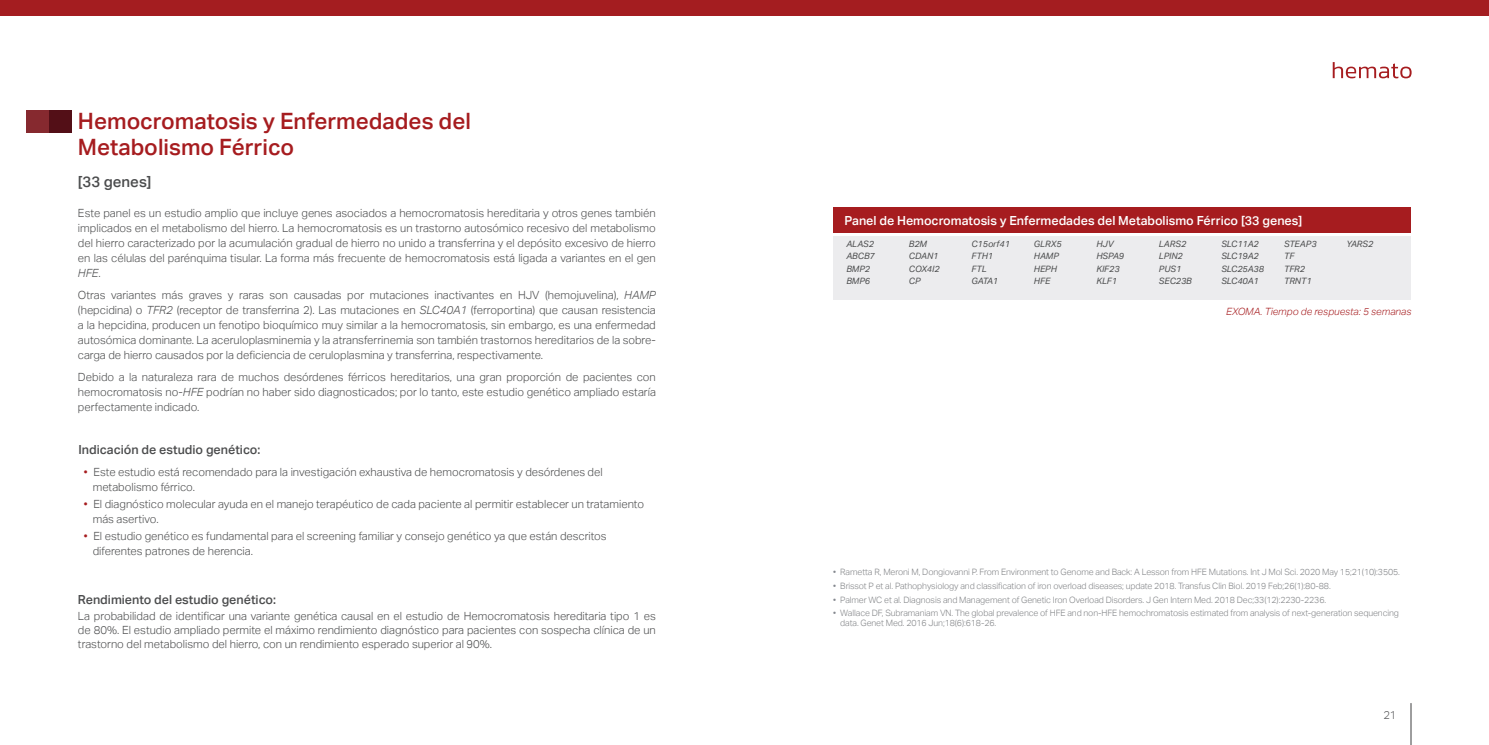
<style>
.page{position:relative;width:1489px;height:745px;background:#fff}
.page>*{position:absolute;margin:0;border:0;box-sizing:border-box;transform-origin:0 0}
.t1{font:500 22.5px/26.2px "Aktiv Grotesk";color:#a61c1f}
.t2{font:500 15px "Aktiv Grotesk";color:#4b4c4d}
.t3{font:500 12.5px "Aktiv Grotesk";color:#fff}
.t4{font:500 12.5px "Aktiv Grotesk";color:#4b4c4d}
.t5{font:300 11.25px/15px "Aktiv Grotesk";color:#4b4c4d;text-align:justify}
.t6{font:300 11.25px "Aktiv Grotesk";color:#57585a}
.t7{font:italic 300 10px "Aktiv Grotesk";color:#a61c1f}
.t8{font:300 8.75px/10px "Aktiv Grotesk";letter-spacing:-.01em;color:#818386}
.Genes{font:italic 8.75px "Aktiv Grotesk";color:#4b4c4d}
.s1{font-style:italic}
.s2{color:#a61c1f}
.s3{color:#84888e}
</style>
<div class="page">
<hr style="left:1410px;top:703px;width:1px;height:41px;background:#3e3e3f">
<svg style="left:1332px;top:62px;width:79px;height:16px"></svg>
<div style="left:833px;top:236px;width:577px;height:63px;background:#ececee"></div>
<div style="left:833px;top:207px;width:577px;height:26px;background:#a61c1f"></div>
<div style="left:0;top:0;width:1488px;height:16px;background:#a41d20"></div>
<div style="left:27px;top:110px;width:22px;height:23px;background:#86292f"></div>
<div style="left:49px;top:110px;width:23px;height:23px;background:#530f17"></div>
<p class="t1" style="left:78px;top:108px;width:394px">Hemocromatosis y Enfermedades del<br>Metabolismo Férrico</p>
<p class="t2" style="left:78px;top:172px;width:75px">[33 genes]</p>
<p class="t5" style="left:78px;top:205px;width:579px">Este panel es un estudio amplio que incluye genes asociados a hemocromatosis hereditaria y otros genes también implicados en el metabolismo del hierro. La hemocromatosis es un trastorno autosómico recesivo del metabolismo del hierro caracterizado por la acumulación gradual de hierro no unido a transferrina y el depósito excesivo de hierro en las células del parénquima tisular. La forma más frecuente de hemocromatosis está ligada a variantes en el gen <span class="s1">HFE</span>.</p>
<p class="t5" style="left:78px;top:287px;width:579px">Otras variantes más graves y raras son causadas por mutaciones inactivantes en HJV (hemojuvelina), <span class="s1">HAMP </span>(hepcidina) o <span class="s1">TFR2</span> (receptor de transferrina 2). Las mutaciones en <span class="s1">SLC40A1</span> (ferroportina) que causan resistencia a la hepcidina, producen un fenotipo bioquímico muy similar a la hemocromatosis, sin embargo, es una enfermedad autosómica dominante. La aceruloplasminemia y la atransferrinemia son también trastornos hereditarios de la sobre&shy;carga de hierro causados por la deficiencia de ceruloplasmina y transferrina, respectivamente.</p>
<p class="t5" style="left:78px;top:369px;width:579px">Debido a la naturaleza rara de muchos desórdenes férricos hereditarios, una gran proporción de pacientes con hemocromatosis no-<span class="s1">HFE</span> podrían no haber sido diagnosticados; por lo tanto, este estudio genético ampliado estaría perfectamente indicado.</p>
<p class="t4" style="left:79px;top:442px;width:183px">Indicación de estudio genético:</p>
<p class="t5" style="left:93px;top:464px;width:511px;text-indent:-9px"><span class="s2">•</span> Este estudio está recomendado para la investigación exhaustiva de hemocromatosis y desórdenes del metabolismo férrico.</p>
<p class="t5" style="left:93px;top:496px;width:553px;text-indent:-9px"><span class="s2">•</span> El diagnóstico molecular ayuda en el manejo terapéutico de cada paciente al permitir establecer un tratamiento más asertivo.</p>
<p class="t5" style="left:93px;top:528px;width:515px;text-indent:-9px"><span class="s2">•</span> El estudio genético es fundamental para el screening familiar y consejo genético ya que están descritos diferentes patrones de herencia.</p>
<p class="t4" style="left:78px;top:592px;width:199px">Rendimiento del estudio genético:</p>
<p class="t5" style="left:78px;top:609px;width:579px;line-height:13.8px">La probabilidad de identificar una variante genética causal en el estudio de Hemocromatosis hereditaria tipo 1 es de 80%. El estudio ampliado permite el máximo rendimiento diagnóstico para pacientes con sospecha clínica de un trastorno del metabolismo del hierro, con un rendimiento esperado superior al 90%.</p>
<p class="t3" style="left:844px;top:213px;width:459px">Panel de Hemocromatosis y Enfermedades del Metabolismo Férrico [33 genes]</p>
<p class="Genes" style="left:846px;top:238px;width:29px">ALAS2</p>
<p class="Genes" style="left:846px;top:251px;width:30px">ABCB7</p>
<p class="Genes" style="left:846px;top:263px;width:25px">BMP2</p>
<p class="Genes" style="left:846px;top:276px;width:25px">BMP6</p>
<p class="Genes" style="left:1158px;top:238px;width:29px">LARS2</p>
<p class="Genes" style="left:1158px;top:251px;width:25px">LPIN2</p>
<p class="Genes" style="left:1158px;top:263px;width:24px">PUS1</p>
<p class="Genes" style="left:1158px;top:276px;width:34px">SEC23B</p>
<p class="Genes" style="left:1221px;top:238px;width:39px">SLC11A2</p>
<p class="Genes" style="left:1221px;top:251px;width:39px">SLC19A2</p>
<p class="Genes" style="left:1221px;top:263px;width:44px">SLC25A38</p>
<p class="Genes" style="left:1221px;top:276px;width:39px">SLC40A1</p>
<p class="Genes" style="left:1283px;top:238px;width:34px">STEAP3</p>
<p class="Genes" style="left:1283px;top:251px;width:12px">TF</p>
<p class="Genes" style="left:1283px;top:263px;width:22px">TFR2</p>
<p class="Genes" style="left:1283px;top:276px;width:29px">TRNT1</p>
<p class="Genes" style="left:1033px;top:238px;width:29px">GLRX5</p>
<p class="Genes" style="left:1033px;top:251px;width:26px">HAMP</p>
<p class="Genes" style="left:1033px;top:263px;width:24px">HEPH</p>
<p class="Genes" style="left:1033px;top:276px;width:18px">HFE</p>
<p class="Genes" style="left:971px;top:238px;width:40px">C15orf41</p>
<p class="Genes" style="left:971px;top:251px;width:23px">FTH1</p>
<p class="Genes" style="left:971px;top:263px;width:17px">FTL</p>
<p class="Genes" style="left:971px;top:276px;width:28px">GATA1</p>
<p class="Genes" style="left:908px;top:238px;width:20px">B2M</p>
<p class="Genes" style="left:908px;top:251px;width:31px">CDAN1</p>
<p class="Genes" style="left:908px;top:263px;width:32px">COX4I2</p>
<p class="Genes" style="left:908px;top:276px;width:13px">CP</p>
<p class="Genes" style="left:1096px;top:238px;width:19px">HJV</p>
<p class="Genes" style="left:1096px;top:251px;width:29px">HSPA9</p>
<p class="Genes" style="left:1096px;top:263px;width:25px">KIF23</p>
<p class="Genes" style="left:1096px;top:276px;width:22px">KLF1</p>
<p class="Genes" style="left:1346px;top:238px;width:28px">YARS2</p>
<p class="t7" style="left:1226px;top:305px;width:187px">EXOMA. Tiempo de respuesta: 5 semanas</p>
<p class="t8" style="left:833px;top:567px;width:568px"><span class="s3">•</span> Rametta R, Meroni M, Dongiovanni P. From Environment to Genome and Back: A Lesson from HFE Mutations. Int J Mol Sci. 2020 May 15;21(10):3505.</p>
<p class="t8" style="left:833px;top:580px;width:499px"><span class="s3">•</span> Brissot P et al. Pathophysiology and classification of iron overload diseases; update 2018. Transfus Clin Biol. 2019 Feb;26(1):80-88.</p>
<p class="t8" style="left:833px;top:594px;width:494px"><span class="s3">•</span> Palmer WC et al. Diagnosis and Management of Genetic Iron Overload Disorders. J Gen Intern Med. 2018 Dec;33(12):2230-2236.</p>
<p class="t8" style="left:840px;top:607px;width:560px;text-indent:-7px"><span class="s3">•</span> Wallace DF, Subramaniam VN. The global prevalence of HFE and non-HFE hemochromatosis estimated from analysis of next-generation sequencing data. Genet Med. 2016 Jun;18(6):618-26.</p>
<p class="t6" style="left:1383px;top:707px;width:15px">21</p>
</div>
